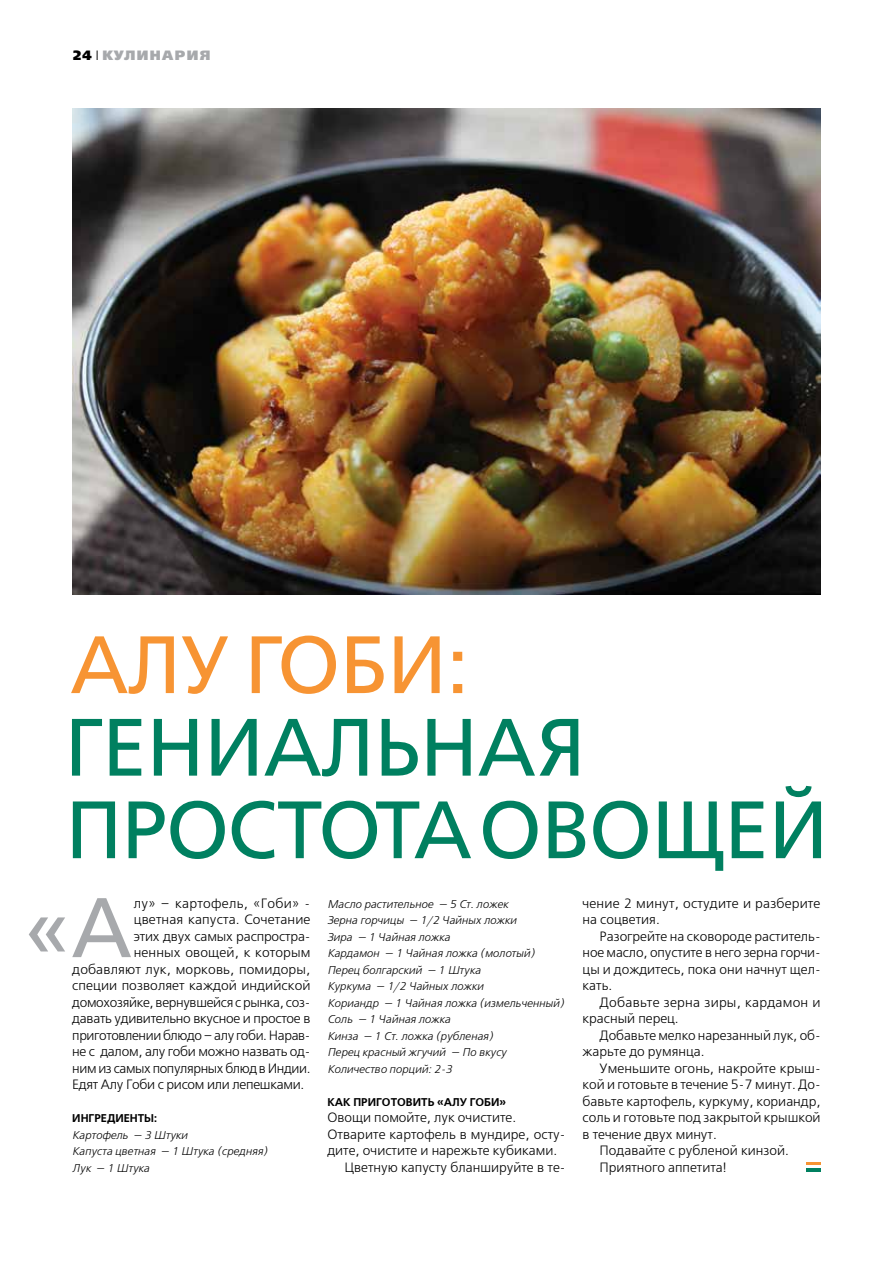
<style>
.page{position:relative;width:893px;height:1263px;background:#fff}
.page>*{position:absolute;margin:0;border:0;box-sizing:border-box;transform-origin:0 0}
.t1{font:84.15px "Free Set C";color:#a7a9ac}
.t2{font:81px/82.5px "Free Set C";letter-spacing:-.01em;color:#008060}
.t3{font:81px "Free Set C";letter-spacing:-.01em;color:#f79433}
.t4{font:13.5px/16.5px "Free Set Light C";color:#000}
.t5{font:13.5px "Free Set Light C";letter-spacing:-.025em;color:#000}
.t6{font:13.5px "Free Set Light C";letter-spacing:-.02em;color:#000}
.t7{font:13.5px "Free Set Light C";letter-spacing:.02em;color:#000}
.t8{font:13.5px "Free Set Extra Bold C";letter-spacing:.1em;color:#a7a9ac}
.t9{font:italic 11.25px/16.5px "Free Set Light C";color:#000}
.t10{font:11.25px "Free Set Demi C";color:#000}
.s1{color:#000}
.s2{font-family:"Free Set Light C";color:#000}
</style>
<div class="page">
<hr style="left:806px;top:1162px;width:15px;height:3px;background:#f79433">
<hr style="left:806px;top:1168px;width:15px;height:4px;background:#008060">
<img style="left:72px;top:108px;width:749px;height:486px">
<p class="t8" style="left:72px;top:47px;width:140px"><span class="s1">24</span> <span class="s2">I</span> кулинария</p>
<h2 class="t3" style="left:70px;top:621px;width:400px">Алу Гоби:</h2>
<h2 class="t2" style="left:65px;top:707px;width:765px">гениальная простота овощей</h2>
<h1 class="t1" style="left:24px;top:882px;width:109px">«А</h1>
<p class="t7" style="left:134px;top:896px;width:178px">лу» – картофель, «Гоби» -</p>
<p class="t4" style="left:134px;top:912px;width:178px">цветная капуста. Сочетание</p>
<p class="t4" style="left:134px;top:928px;width:178px">этих двух самых распростра-</p>
<p class="t4" style="left:134px;top:945px;width:178px">ненных овощей, к которым</p>
<p class="t4" style="left:72px;top:961px;width:240px">добавляют лук, морковь, помидоры,</p>
<p class="t4" style="left:72px;top:978px;width:240px">специи позволяет каждой индийской</p>
<p class="t5" style="left:72px;top:995px;width:240px">домохозяйке, вернувшейся с рынка, соз-</p>
<p class="t6" style="left:72px;top:1011px;width:240px">давать удивительно вкусное и простое в</p>
<p class="t5" style="left:72px;top:1028px;width:240px">приготовлении блюдо – алу гоби. Нарав-</p>
<p class="t6" style="left:72px;top:1044px;width:240px">не с далом, алу гоби можно назвать од-</p>
<p class="t5" style="left:72px;top:1061px;width:240px">ним из самых популярных блюд в Индии.</p>
<p class="t6" style="left:72px;top:1077px;width:234px">Едят Алу Гоби с рисом или лепешками.</p>
<p class="t10" style="left:72px;top:1112px;width:86px">Ингредиенты:</p>
<p class="t9" style="left:72px;top:1127px;width:197px">Картофель — 3 Штуки<br>Капуста цветная — 1 Штука (средняя)<br>Лук — 1 Штука</p>
<p class="t9" style="left:327px;top:896px;width:238px">Масло растительное — 5 Ст. ложек<br>Зерна горчицы — 1/2 Чайных ложки<br>Зира — 1 Чайная ложка<br>Кардамон — 1 Чайная ложка (молотый)<br>Перец болгарский — 1 Штука<br>Куркума — 1/2 Чайных ложки<br>Кориандр — 1 Чайная ложка (измельченный)<br>Соль — 1 Чайная ложка<br>Кинза — 1 Ст. ложка (рубленая)<br>Перец красный жгучий — По вкусу<br>Количество порций: 2-3</p>
<p class="t10" style="left:327px;top:1095px;width:180px">Как приготовить «Алу Гоби»</p>
<p class="t4" style="left:327px;top:1110px;width:190px">Овощи помойте, лук очистите.</p>
<p class="t4" style="left:327px;top:1126px;width:240px">Отварите картофель в мундире, осту-</p>
<p class="t4" style="left:327px;top:1143px;width:231px">дите, очистите и нарежьте кубиками.</p>
<p class="t4" style="left:344px;top:1159px;width:223px">Цветную капусту бланшируйте в те-</p>
<p class="t4" style="left:583px;top:895px;width:239px">чение 2 минут, остудите и разберите на соцветия.</p>
<p class="t4" style="left:583px;top:928px;width:240px;text-align:justify;text-indent:17px">Разогрейте на сковороде раститель&shy;ное масло, опустите в него зерна горчи&shy;цы и дождитесь, пока они начнут щел&shy;кать.</p>
<p class="t4" style="left:583px;top:994px;width:240px;text-indent:17px">Добавьте зерна зиры, кардамон и красный перец.</p>
<p class="t4" style="left:583px;top:1027px;width:240px;text-indent:17px">Добавьте мелко нарезанный лук, об&shy;жарьте до румянца.</p>
<p class="t4" style="left:600px;top:1060px;width:223px">Уменьшите огонь, накройте крыш-</p>
<p class="t4" style="left:583px;top:1077px;width:240px">кой и готовьте в течение 5-7 минут. До-</p>
<p class="t4" style="left:583px;top:1093px;width:240px">бавьте картофель, куркуму, кориандр,</p>
<p class="t4" style="left:583px;top:1110px;width:240px">соль и готовьте под закрытой крышкой</p>
<p class="t4" style="left:583px;top:1126px;width:136px">в течение двух минут.</p>
<p class="t4" style="left:600px;top:1143px;width:191px">Подавайте с рубленой кинзой.</p>
<p class="t4" style="left:600px;top:1159px;width:129px">Приятного аппетита!</p>
</div>
